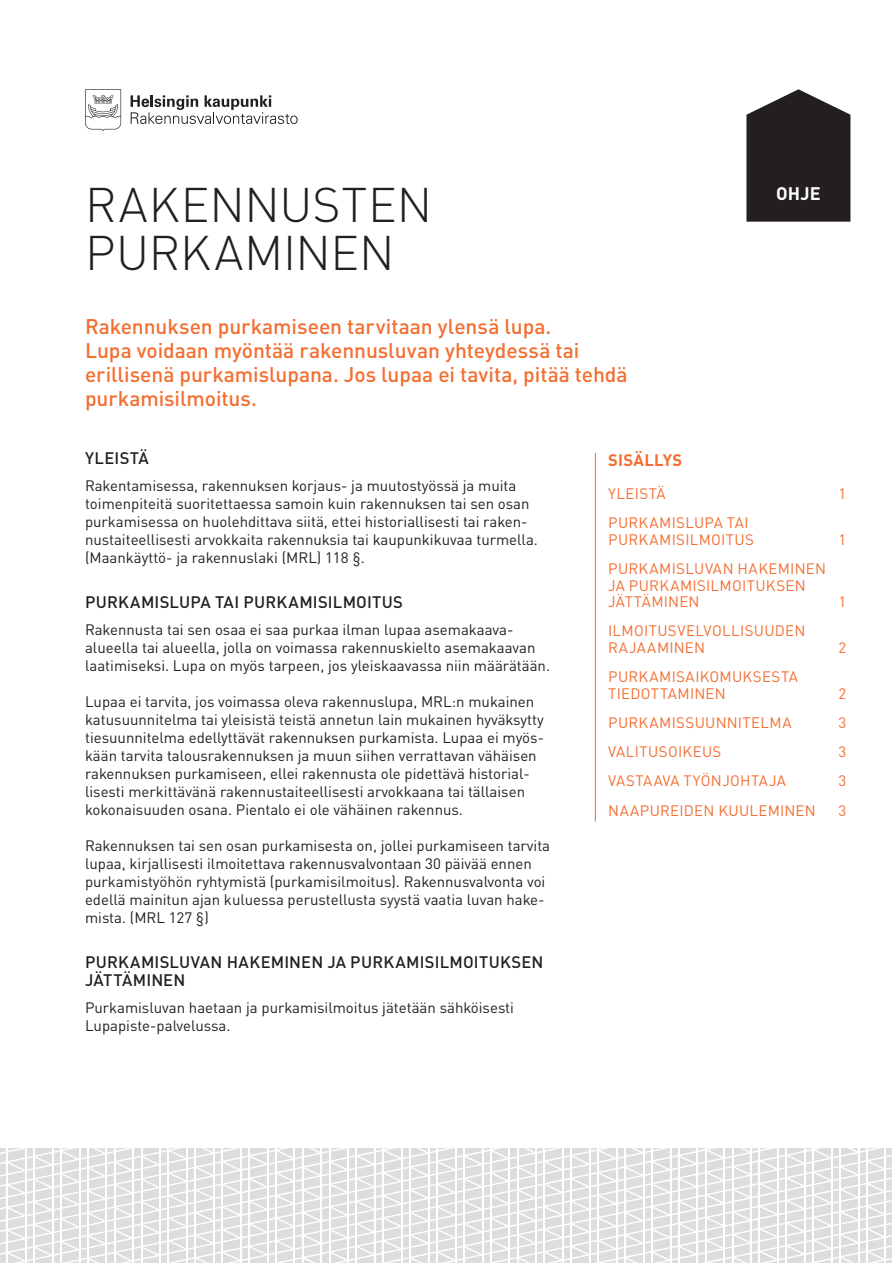
<style>
.page{position:relative;width:893px;height:1263px;background:#fff}
.page>*{position:absolute;margin:0;border:0;box-sizing:border-box;transform-origin:0 0}
.pääotsikko{font:300 48px/48px "DINOT";color:#231f20}
.ingressi{font:500 21px/24px "DINOT";letter-spacing:-.005em;color:#f36e31}
.t1{font:700 18px "DINOT";color:#fff}
.väliotsikko{font:500 16.5px/18px "DINOT";letter-spacing:.01em;color:#231f20}
.sisällys__sana{font:700 16.5px "DINOT";letter-spacing:.015em;color:#f36e31}
.leipäteksti{font:15px/18px "DINOT";color:#231f20}
.sisällys__pääotsikot{font:15px/16.5px "DINOT";letter-spacing:.015em;color:#f36e31}
</style>
<div class="page">
<svg style="left:0;top:1148px;width:892px;height:115px"></svg>
<svg style="left:131px;top:95px;width:167px;height:29px"></svg>
<svg style="left:85px;top:89px;width:36px;height:42px"></svg>
<svg style="left:746px;top:89px;width:104px;height:133px;background:#393637"></svg>
<hr style="left:595px;top:453px;width:1px;height:368px;background:#f36e31">
<p class="pääotsikko" style="left:85px;top:180px;width:348px">RAKENNUSTEN<br>PURKAMINEN</p>
<p class="t1" style="left:776px;top:182px;width:46px">OHJE</p>
<p class="ingressi" style="left:85px;top:314px;width:544px">Rakennuksen purkamiseen tarvitaan ylensä lupa.<br>Lupa voidaan myöntää rakennusluvan yhteydessä tai erillisenä purkamislupana. Jos lupaa ei tavita, pitää tehdä purkamisilmoitus.</p>
<p class="väliotsikko" style="left:85px;top:449px;width:65px">YLEISTÄ</p>
<p class="leipäteksti" style="left:85px;top:476px;width:454px">Rakentamisessa, rakennuksen korjaus- ja muutostyössä ja muita toimenpiteitä suoritettaessa samoin kuin rakennuksen tai sen osan purkamisessa on huolehdittava siitä, ettei historiallisesti tai raken&shy;nustaiteellisesti arvokkaita rakennuksia tai kaupunkikuvaa turmella. (Maankäyttö- ja rakennuslaki (MRL) 118 §.</p>
<p class="väliotsikko" style="left:85px;top:593px;width:319px">PURKAMISLUPA TAI PURKAMISILMOITUS</p>
<p class="leipäteksti" style="left:85px;top:620px;width:467px">Rakennusta tai sen osaa ei saa purkaa ilman lupaa asemakaava&shy;alueella tai alueella, jolla on voimassa rakennuskielto asemakaavan laatimiseksi. Lupa on myös tarpeen, jos yleiskaavassa niin määrätään.</p>
<p class="leipäteksti" style="left:85px;top:692px;width:460px">Lupaa ei tarvita, jos voimassa oleva rakennuslupa, MRL:n mukainen katusuunnitelma tai yleisistä teistä annetun lain mukainen hyväksytty tiesuunnitelma edellyttävät rakennuksen purkamista. Lupaa ei myös&shy;kään tarvita talousrakennuksen ja muun siihen verrattavan vähäisen rakennuksen purkamiseen, ellei rakennusta ole pidettävä historial&shy;lisesti merkittävänä rakennustaiteellisesti arvokkaana tai tällaisen kokonaisuuden osana. Pientalo ei ole vähäinen rakennus.</p>
<p class="leipäteksti" style="left:85px;top:836px;width:467px">Rakennuksen tai sen osan purkamisesta on, jollei purkamiseen tarvita lupaa, kirjallisesti ilmoitettava rakennusvalvontaan 30 päivää ennen purkamistyöhön ryhtymistä (purkamisilmoitus). Rakennusvalvonta voi edellä mainitun ajan kuluessa perustellusta syystä vaatia luvan hake&shy;mista. (MRL 127 §)</p>
<p class="väliotsikko" style="left:85px;top:953px;width:460px">PURKAMISLUVAN HAKEMINEN JA PURKAMISILMOITUKSEN<br>JÄTTÄMINEN</p>
<p class="leipäteksti" style="left:85px;top:998px;width:430px">Purkamisluvan haetaan ja purkamisilmoitus jätetään sähköisesti<br>Lupapiste-palvelussa.</p>
<p class="sisällys__sana" style="left:608px;top:449px;width:76px">SISÄLLYS</p>
<p class="sisällys__pääotsikot" style="left:608px;top:485px;width:59px">YLEISTÄ</p>
<p class="sisällys__pääotsikot" style="left:838px;top:485px;width:9px">1</p>
<p class="sisällys__pääotsikot" style="left:608px;top:514px;width:147px">PURKAMISLUPA TAI<br>PURKAMISILMOITUS</p>
<p class="sisällys__pääotsikot" style="left:838px;top:531px;width:9px">1</p>
<p class="sisällys__pääotsikot" style="left:608px;top:560px;width:219px">PURKAMISLUVAN HAKEMINEN<br>JA PURKAMISILMOITUKSEN<br>JÄTTÄMINEN</p>
<p class="sisällys__pääotsikot" style="left:838px;top:593px;width:9px">1</p>
<p class="sisällys__pääotsikot" style="left:608px;top:622px;width:199px">ILMOITUSVELVOLLISUUDEN<br>RAJAAMINEN</p>
<p class="sisällys__pääotsikot" style="left:838px;top:639px;width:9px">2</p>
<p class="sisällys__pääotsikot" style="left:608px;top:668px;width:191px">PURKAMISAIKOMUKSESTA<br>TIEDOTTAMINEN</p>
<p class="sisällys__pääotsikot" style="left:838px;top:685px;width:9px">2</p>
<p class="sisällys__pääotsikot" style="left:608px;top:714px;width:185px">PURKAMISSUUNNITELMA</p>
<p class="sisällys__pääotsikot" style="left:838px;top:714px;width:9px">3</p>
<p class="sisällys__pääotsikot" style="left:608px;top:743px;width:115px">VALITUSOIKEUS</p>
<p class="sisällys__pääotsikot" style="left:838px;top:743px;width:9px">3</p>
<p class="sisällys__pääotsikot" style="left:608px;top:772px;width:179px">VASTAAVA TYÖNJOHTAJA</p>
<p class="sisällys__pääotsikot" style="left:838px;top:772px;width:9px">3</p>
<p class="sisällys__pääotsikot" style="left:608px;top:802px;width:209px">NAAPUREIDEN KUULEMINEN</p>
<p class="sisällys__pääotsikot" style="left:838px;top:802px;width:9px">3</p>
</div>
